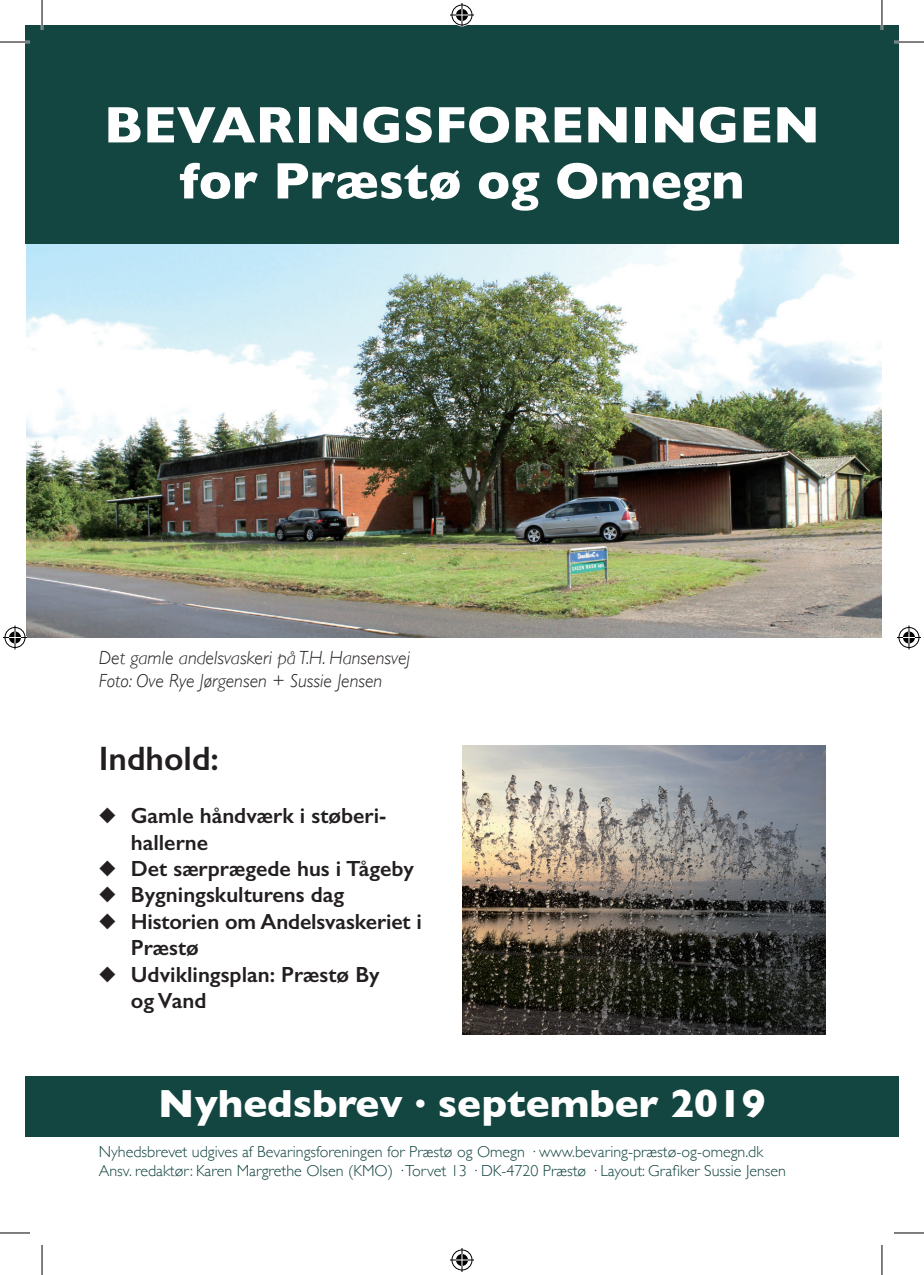
<style>
.page{position:relative;width:924px;height:1275px;background:#fff}
.page>*{position:absolute;margin:0;border:0;box-sizing:border-box;transform-origin:0 0}
.t1{font:700 52px/56px "Gill Sans";color:#fff;text-align:center}
.t2{font:700 40px "Gill Sans";color:#fff}
.t3{font:600 34px "Gill Sans";color:#231f20}
.t4{font:600 22px/26.4px "Gill Sans";color:#231f20}
.t5{font:italic 300 19px/22.8px "Gill Sans";color:#231f20}
.t6{font:300 16px/19.2px "Gill Sans";color:#134541}
</style>
<div class="page">
<img style="left:27px;top:244px;width:854px;height:393px">
<div style="left:25px;top:1076px;width:873px;height:60px;background:#134541"></div>
<div style="left:25px;top:25px;width:873px;height:219px;background:#134541"></div>
<img style="left:462px;top:745px;width:362px;height:289px">
<hr style="left:0;top:41px;width:30px;height:2px;background:#fff">
<hr style="left:893px;top:41px;width:30px;height:2px;background:#fff">
<hr style="left:41px;top:0;width:2px;height:30px;background:#fff">
<hr style="left:880px;top:0;width:2px;height:30px;background:#fff">
<hr style="left:0;top:42px;width:30px;height:1px;background:#000">
<hr style="left:893px;top:42px;width:30px;height:1px;background:#000">
<hr style="left:0;top:1232px;width:30px;height:1px;background:#000">
<hr style="left:893px;top:1232px;width:30px;height:1px;background:#000">
<hr style="left:42px;top:0;width:1px;height:30px;background:#000">
<hr style="left:42px;top:1245px;width:1px;height:30px;background:#000">
<hr style="left:881px;top:0;width:1px;height:30px;background:#000">
<hr style="left:881px;top:1245px;width:1px;height:30px;background:#000">
<svg style="left:450px;top:3px;width:24px;height:24px"></svg>
<svg style="left:450px;top:1248px;width:24px;height:24px"></svg>
<svg style="left:3px;top:625px;width:24px;height:24px"></svg>
<svg style="left:897px;top:625px;width:23px;height:24px"></svg>
<h1 class="t1" style="left:104px;top:96px;width:717px">BEVARINGSFORENINGEN for Præstø og Omegn</h1>
<p class="t5" style="left:99px;top:646px;width:313px">Det gamle andelsvaskeri på T.H. Hansensvej<br>Foto: Ove Rye Jørgensen + Sussie Jensen</p>
<h3 class="t3" style="left:99px;top:738px;width:122px">Indhold:</h3>
<h3 class="t4" style="left:131px;top:802px;width:257px;text-indent:-32px">◆ Gamle håndværk i støberi&shy;hallerne</h3>
<h3 class="t4" style="left:99px;top:855px;width:317px">◆ Det særprægede hus i Tågeby</h3>
<h3 class="t4" style="left:99px;top:881px;width:247px">◆ Bygningskulturens dag</h3>
<h3 class="t4" style="left:131px;top:908px;width:292px;text-indent:-32px">◆ Historien om Andelsvaskeriet i<br>Præstø</h3>
<h3 class="t4" style="left:131px;top:961px;width:250px;text-indent:-32px">◆ Udviklingsplan: Præstø By og Vand</h3>
<h2 class="t2" style="left:158px;top:1072px;width:608px">Nyhedsbrev · september 2019</h2>
<p class="t6" style="left:99px;top:1141px;width:688px">Nyhedsbrevet udgives af Bevaringsforeningen for Præstø og Omegn · www.bevaring-præstø-og-omegn.dk<br>Ansv. redaktør: Karen Margrethe Olsen (KMO) · Torvet 13 · DK-4720 Præstø · Layout: Grafiker Sussie Jensen</p>
</div>
